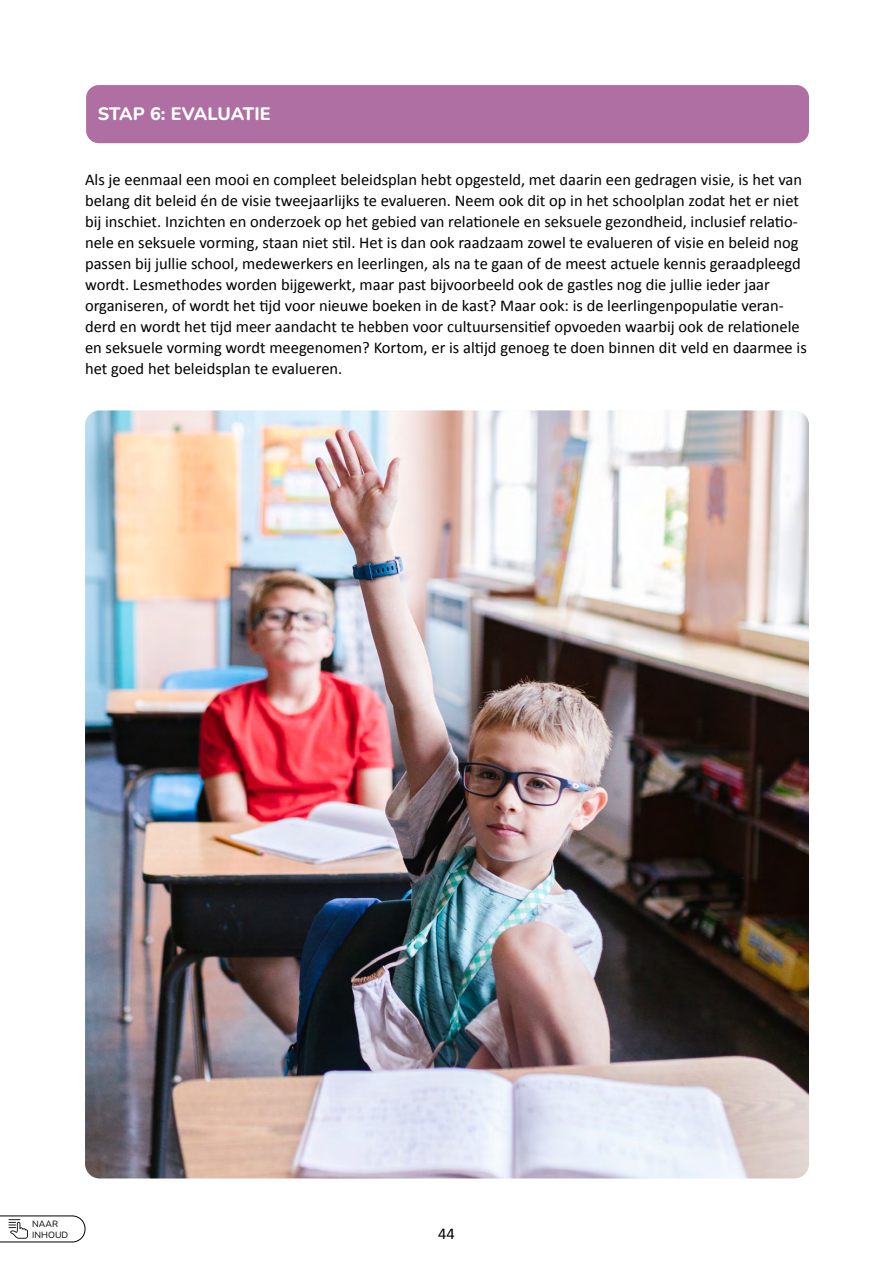
<style>
.page{position:relative;width:893px;height:1263px;background:#fff}
.page>*{position:absolute;margin:0;border:0;box-sizing:border-box;transform-origin:0 0}
.t1{font:800 18px "Nunito";color:#fff}
.t2{font:16.5px/21px "Calibri";color:#000}
.t3{font:9px/10.9px "Nunito";color:#000}
</style>
<div class="page">
<svg style="left:0;top:1215px;width:86px;height:28px"></svg>
<div style="left:86px;top:85px;width:723px;height:58px;background:#af6fa2;border-radius:13px"></div>
<img style="left:85px;top:410px;width:724px;height:768px">
<p class="t1" style="left:98px;top:102px;width:174px">STAP 6: EVALUATIE</p>
<p class="t2" style="left:85px;top:169px;width:723px">Als je eenmaal een mooi en compleet beleidsplan hebt opgesteld, met daarin een gedragen visie, is het van belang dit beleid én de visie tweejaarlijks te evalueren. Neem ook dit op in het schoolplan zodat het er niet bij inschiet. Inzichten en onderzoek op het gebied van relationele en seksuele gezondheid, inclusief relatio&shy;nele en seksuele vorming, staan niet stil. Het is dan ook raadzaam zowel te evalueren of visie en beleid nog passen bij jullie school, medewerkers en leerlingen, als na te gaan of de meest actuele kennis geraadpleegd wordt. Lesmethodes worden bijgewerkt, maar past bijvoorbeeld ook de gastles nog die jullie ieder jaar organiseren, of wordt het tijd voor nieuwe boeken in de kast? Maar ook: is de leerlingenpopulatie veran&shy;derd en wordt het tijd meer aandacht te hebben voor cultuursensitief opvoeden waarbij ook de relationele en seksuele vorming wordt meegenomen? Kortom, er is altijd genoeg te doen binnen dit veld en daarmee is het goed het beleidsplan te evalueren.</p>
<p class="t3" style="left:32px;top:1218px;width:37px">NAAR<br>INHOUD</p>
<p class="t2" style="left:438px;top:1223px;width:18px">44</p>
</div>
